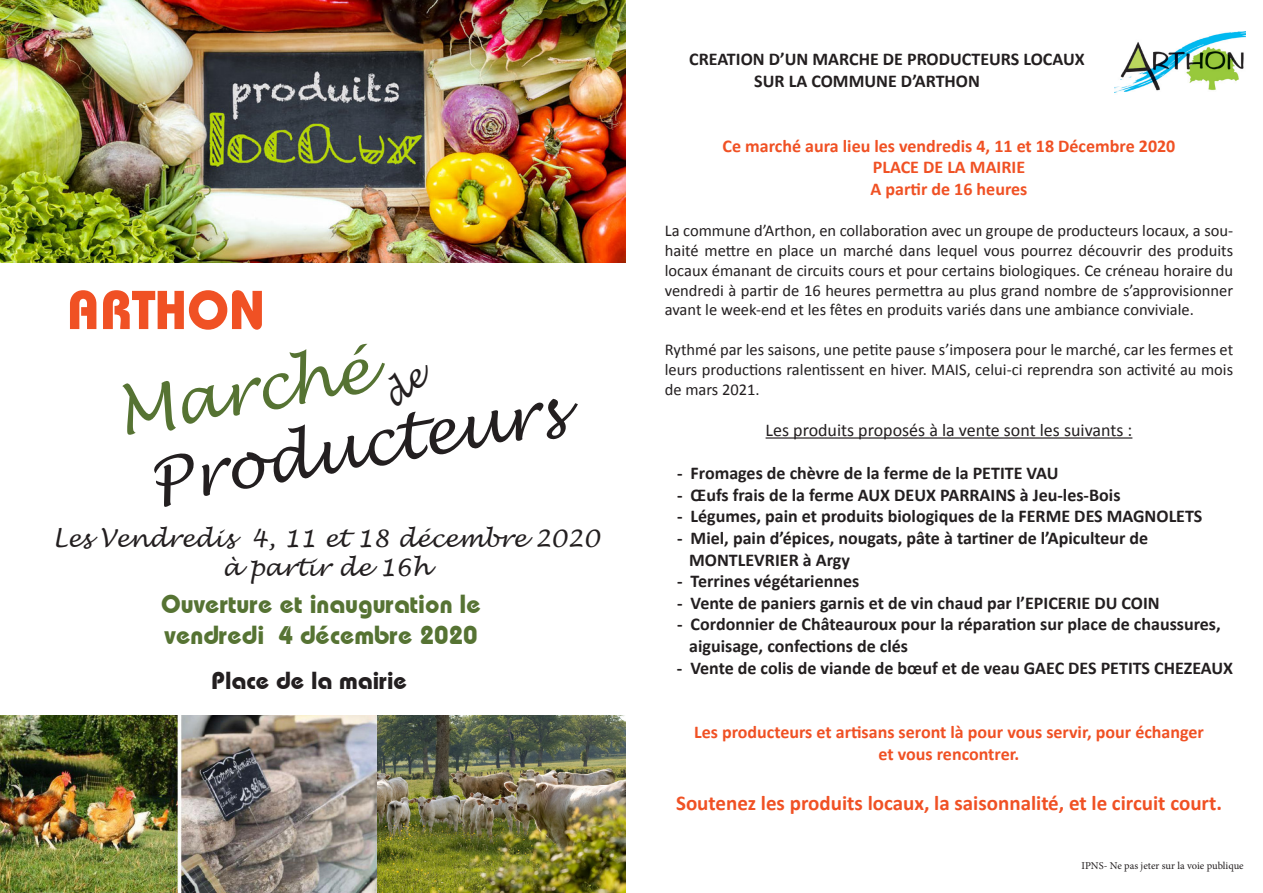
<style>
.page{position:relative;width:1263px;height:893px;background:#fff}
.page>*{position:absolute;margin:0;border:0;box-sizing:border-box;transform-origin:0 0}
.t1{font:italic 61.5px "Lucida Handwriting";color:#231f20}
.t2{font:italic 61.5px "Lucida Handwriting";color:#567333}
.t3{font:54px "Dyname Black SSK";color:#f05124}
.t4{font:25.5px/30.6px "Dyname Black SSK";color:#567333}
.t5{font:italic 24px "Lucida Handwriting";color:#231f20}
.t6{font:24px "Dyname Black SSK";color:#231f20}
.t7{font:700 21px "Calibri";color:#f05124}
.t8{font:700 18px/21.6px "Calibri";color:#231f20}
.t9{font:700 18px "Calibri";color:#f05124}
.t10{font:18px "Calibri";color:#231f20}
.t11{font:16.5px/19.8px "Calibri";color:#231f20;text-align:justify}
.t12{font:10.5px "Minion Pro";color:#231f20}
</style>
<div class="page">
<img style="left:0;top:715px;width:626px;height:178px">
<img style="left:0;top:0;width:626px;height:262px">
<hr style="left:766px;top:437px;width:366px;height:2px;background:#231f20">
<img style="left:1114px;top:31px;width:132px;height:62px">
<p class="t3" style="left:67px;top:276px;width:200px">ARTHON</p>
<p class="t2" style="left:110px;top:377px;width:258px;rotate:-10deg">Marché</p>
<p class="t1" style="left:143px;top:446px;width:421px;rotate:-10deg">Producteurs</p>
<p class="t5" style="left:52px;top:524px;width:549px">Les Vendredis 4, 11 et 18 décembre 2020</p>
<p class="t5" style="left:222px;top:553px;width:209px">à partir de 16h</p>
<p class="t4" style="left:161px;top:588px;width:321px">Ouverture et inauguration le vendredi 4 décembre 2020</p>
<p class="t6" style="left:212px;top:665px;width:197px">Place de la mairie</p>
<p class="t8" style="left:689px;top:48px;width:397px">CREATION D’UN MARCHE DE PRODUCTEURS LOCAUX</p>
<p class="t8" style="left:754px;top:70px;width:227px">SUR LA COMMUNE D’ARTHON</p>
<p class="t9" style="left:723px;top:134px;width:454px">Ce marché aura lieu les vendredis 4, 11 et 18 Décembre 2020</p>
<p class="t9" style="left:873px;top:156px;width:154px">PLACE DE LA MAIRIE</p>
<p class="t9" style="left:870px;top:177px;width:158px">A partir de 16 heures</p>
<p class="t11" style="left:665px;top:221px;width:570px">La commune d’Arthon, en collaboration avec un groupe de producteurs locaux, a sou&shy;haité mettre en place un marché dans lequel vous pourrez découvrir des produits locaux émanant de circuits cours et pour certains biologiques. Ce créneau horaire du vendredi à partir de 16 heures permettra au plus grand nombre de s’approvisionner avant le week-end et les fêtes en produits variés dans une ambiance conviviale.</p>
<p class="t11" style="left:665px;top:340px;width:570px">Rythmé par les saisons, une petite pause s’imposera pour le marché, car les fermes et leurs productions ralentissent en hiver. MAIS, celui-ci reprendra son activité au mois de mars 2021.</p>
<p class="t10" style="left:766px;top:419px;width:368px">Les produits proposés à la vente sont les suivants :</p>
<p class="t8" style="left:677px;top:462px;width:383px">- Fromages de chèvre de la ferme de la PETITE VAU</p>
<p class="t8" style="left:677px;top:484px;width:445px">- Œufs frais de la ferme AUX DEUX PARRAINS à Jeu-les-Bois</p>
<p class="t8" style="left:677px;top:506px;width:527px">- Légumes, pain et produits biologiques de la FERME DES MAGNOLETS</p>
<p class="t8" style="left:677px;top:527px;width:473px">- Miel, pain d’épices, nougats, pâte à tartiner de l’Apiculteur de</p>
<p class="t8" style="left:689px;top:549px;width:162px">MONTLEVRIER à Argy</p>
<p class="t8" style="left:677px;top:570px;width:184px">- Terrines végétariennes</p>
<p class="t8" style="left:677px;top:592px;width:484px">- Vente de paniers garnis et de vin chaud par l’EPICERIE DU COIN</p>
<p class="t8" style="left:689px;top:614px;width:533px;text-indent:-12px">- Cordonnier de Châteauroux pour la réparation sur place de chaussures, aiguisage, confections de clés</p>
<p class="t8" style="left:677px;top:657px;width:558px">- Vente de colis de viande de bœuf et de veau GAEC DES PETITS CHEZEAUX</p>
<p class="t9" style="left:694px;top:721px;width:511px">Les producteurs et artisans seront là pour vous servir, pour échanger</p>
<p class="t9" style="left:878px;top:742px;width:142px">et vous rencontrer.</p>
<p class="t7" style="left:676px;top:790px;width:547px">Soutenez les produits locaux, la saisonnalité, et le circuit court.</p>
<p class="t12" style="left:1081px;top:859px;width:164px">IPNS- Ne pas jeter sur la voie publique</p>
</div>
